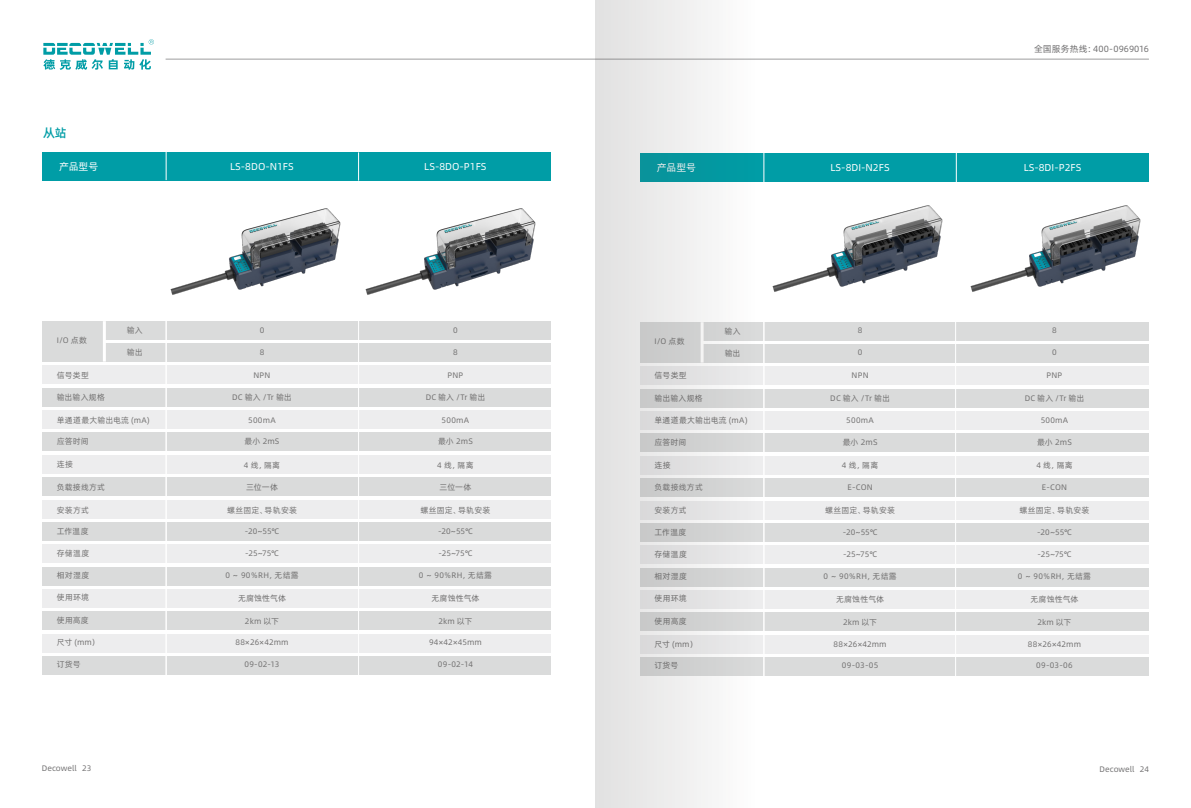
<style>
.page{position:relative;width:1191px;height:808px;background:#fff}
.page>*{position:absolute;margin:0;border:0;box-sizing:border-box;transform-origin:0 0}
.t1{font:12px "Alibaba Pu Hui Ti M";color:#009da6}
.t2{font:10px "Alibaba Pu Hui Ti R";color:#fff}
.t3{font:9px "Alibaba Pu Hui Ti R";letter-spacing:.005em;color:#717071}
.t4{font:8px "Alibaba Pu Hui Ti R";letter-spacing:.02em;color:#727171}
.t5{font:8px "Alibaba Pu Hui Ti R";letter-spacing:-.005em;color:#717071}
</style>
<div class="page">
<svg style="left:43px;top:39px;width:111px;height:31px"></svg>
<hr style="left:166px;top:59px;width:983px;height:1px;background:#9d9d9e">
<div style="left:42px;top:321px;width:509px;height:18px;background:#dadbdb"></div>
<div style="left:42px;top:343px;width:509px;height:19px;background:#dadbdb"></div>
<div style="left:42px;top:321px;width:62px;height:41px;background:#dadbdb"></div>
<div style="left:42px;top:152px;width:509px;height:29px;background:#009da6"></div>
<div style="left:42px;top:410px;width:509px;height:19px;background:#ededee"></div>
<div style="left:42px;top:366px;width:509px;height:18px;background:#ededee"></div>
<div style="left:42px;top:388px;width:509px;height:18px;background:#dadbdb"></div>
<div style="left:42px;top:545px;width:509px;height:18px;background:#ededee"></div>
<div style="left:42px;top:433px;width:509px;height:18px;background:#dadbdb"></div>
<div style="left:42px;top:455px;width:509px;height:18px;background:#ededee"></div>
<div style="left:42px;top:478px;width:509px;height:18px;background:#dadbdb"></div>
<div style="left:42px;top:500px;width:509px;height:18px;background:#ededee"></div>
<div style="left:42px;top:522px;width:509px;height:18px;background:#dadbdb"></div>
<div style="left:42px;top:567px;width:509px;height:18px;background:#dadbdb"></div>
<div style="left:42px;top:589px;width:509px;height:18px;background:#ededee"></div>
<div style="left:42px;top:612px;width:509px;height:18px;background:#dadbdb"></div>
<div style="left:42px;top:634px;width:509px;height:18px;background:#ededee"></div>
<div style="left:42px;top:656px;width:509px;height:18px;background:#dadbdb"></div>
<svg style="left:358px;top:152px;width:1px;height:29px"></svg>
<svg style="left:166px;top:152px;width:1px;height:28px"></svg>
<hr style="left:103px;top:321px;width:3px;height:41px;background:#fff">
<hr style="left:166px;top:319px;width:1px;height:400px;background:#fff">
<hr style="left:358px;top:319px;width:1px;height:400px;background:#fff">
<div style="left:640px;top:322px;width:508px;height:18px;background:#dadbdb"></div>
<div style="left:640px;top:344px;width:508px;height:19px;background:#dadbdb"></div>
<div style="left:640px;top:153px;width:508px;height:29px;background:#009da6"></div>
<div style="left:640px;top:412px;width:508px;height:18px;background:#ededee"></div>
<div style="left:640px;top:367px;width:508px;height:18px;background:#ededee"></div>
<div style="left:640px;top:389px;width:508px;height:18px;background:#dadbdb"></div>
<div style="left:640px;top:546px;width:508px;height:18px;background:#ededee"></div>
<div style="left:640px;top:434px;width:508px;height:18px;background:#dadbdb"></div>
<div style="left:640px;top:456px;width:508px;height:18px;background:#ededee"></div>
<div style="left:640px;top:479px;width:508px;height:18px;background:#dadbdb"></div>
<div style="left:640px;top:501px;width:508px;height:18px;background:#ededee"></div>
<div style="left:640px;top:523px;width:508px;height:18px;background:#dadbdb"></div>
<div style="left:640px;top:568px;width:508px;height:18px;background:#dadbdb"></div>
<div style="left:640px;top:590px;width:508px;height:18px;background:#ededee"></div>
<div style="left:640px;top:613px;width:508px;height:18px;background:#dadbdb"></div>
<div style="left:640px;top:635px;width:508px;height:18px;background:#ededee"></div>
<div style="left:640px;top:657px;width:508px;height:18px;background:#dadbdb"></div>
<hr style="left:763px;top:153px;width:1px;height:30px;background:#fff">
<hr style="left:763px;top:320px;width:1px;height:400px;background:#fff">
<hr style="left:955px;top:153px;width:1px;height:31px;background:#fff">
<hr style="left:955px;top:320px;width:1px;height:400px;background:#fff">
<svg style="left:595px;top:0;width:162px;height:808px"></svg>
<img style="left:170px;top:208px;width:171px;height:87px">
<img style="left:365px;top:208px;width:171px;height:87px">
<img style="left:772px;top:205px;width:171px;height:87px">
<img style="left:970px;top:205px;width:171px;height:87px">
<p class="t3" style="left:1034px;top:42px;width:117px">全国服务热线：400-0969016</p>
<h1 class="t1" style="left:43px;top:123px;width:25px">从站</h1>
<p class="t2" style="left:59px;top:159px;width:41px">产品型号</p>
<p class="t2" style="left:230px;top:159px;width:65px">LS-8DO-N1FS</p>
<p class="t2" style="left:424px;top:159px;width:64px">LS-8DO-P1FS</p>
<p class="t2" style="left:657px;top:160px;width:41px">产品型号</p>
<p class="t2" style="left:1023px;top:160px;width:59px">LS-8DI-P2FS</p>
<p class="t2" style="left:830px;top:160px;width:61px">LS-8DI-N2FS</p>
<p class="t4" style="left:57px;top:334px;width:32px">I/O 点数</p>
<p class="t4" style="left:57px;top:369px;width:34px">信号类型</p>
<p class="t4" style="left:127px;top:324px;width:17px">输入</p>
<p class="t4" style="left:127px;top:346px;width:17px">输出</p>
<p class="t4" style="left:260px;top:324px;width:6px">0</p>
<p class="t4" style="left:260px;top:346px;width:6px">8</p>
<p class="t4" style="left:253px;top:369px;width:18px">NPN</p>
<p class="t4" style="left:453px;top:324px;width:6px">0</p>
<p class="t4" style="left:453px;top:346px;width:6px">8</p>
<p class="t4" style="left:447px;top:369px;width:17px">PNP</p>
<p class="t4" style="left:654px;top:336px;width:32px">I/O 点数</p>
<p class="t4" style="left:654px;top:369px;width:34px">信号类型</p>
<p class="t4" style="left:724px;top:325px;width:17px">输入</p>
<p class="t4" style="left:724px;top:347px;width:17px">输出</p>
<p class="t4" style="left:857px;top:324px;width:6px">8</p>
<p class="t4" style="left:857px;top:346px;width:6px">0</p>
<p class="t4" style="left:851px;top:369px;width:18px">NPN</p>
<p class="t4" style="left:1052px;top:324px;width:6px">8</p>
<p class="t4" style="left:1052px;top:346px;width:6px">0</p>
<p class="t4" style="left:1046px;top:369px;width:17px">PNP</p>
<p class="t4" style="left:57px;top:391px;width:50px">输出输入规格</p>
<p class="t4" style="left:232px;top:391px;width:61px">DC 输入 /Tr 输出</p>
<p class="t4" style="left:426px;top:391px;width:61px">DC 输入 /Tr 输出</p>
<p class="t4" style="left:654px;top:392px;width:50px">输出输入规格</p>
<p class="t4" style="left:830px;top:392px;width:61px">DC 输入 /Tr 输出</p>
<p class="t4" style="left:1024px;top:392px;width:61px">DC 输入 /Tr 输出</p>
<p class="t4" style="left:57px;top:414px;width:95px">单通道最大输出电流 (mA)</p>
<p class="t4" style="left:441px;top:414px;width:29px">500mA</p>
<p class="t4" style="left:654px;top:415px;width:95px">单通道最大输出电流 (mA)</p>
<p class="t4" style="left:248px;top:414px;width:29px">500mA</p>
<p class="t4" style="left:846px;top:415px;width:29px">500mA</p>
<p class="t4" style="left:1040px;top:415px;width:29px">500mA</p>
<p class="t4" style="left:57px;top:435px;width:33px">应答时间</p>
<p class="t4" style="left:244px;top:435px;width:36px">最小 2mS</p>
<p class="t4" style="left:438px;top:435px;width:36px">最小 2mS</p>
<p class="t4" style="left:654px;top:437px;width:33px">应答时间</p>
<p class="t4" style="left:842px;top:437px;width:36px">最小 2mS</p>
<p class="t4" style="left:1037px;top:437px;width:36px">最小 2mS</p>
<p class="t4" style="left:57px;top:458px;width:18px">连接</p>
<p class="t4" style="left:244px;top:459px;width:38px">4 线，隔离</p>
<p class="t4" style="left:437px;top:459px;width:38px">4 线，隔离</p>
<p class="t4" style="left:654px;top:459px;width:18px">连接</p>
<p class="t4" style="left:842px;top:459px;width:38px">4 线，隔离</p>
<p class="t4" style="left:1036px;top:459px;width:38px">4 线，隔离</p>
<p class="t4" style="left:57px;top:481px;width:50px">负载接线方式</p>
<p class="t4" style="left:246px;top:481px;width:33px">三位一体</p>
<p class="t4" style="left:439px;top:481px;width:33px">三位一体</p>
<p class="t4" style="left:654px;top:481px;width:50px">负载接线方式</p>
<p class="t4" style="left:847px;top:481px;width:27px">E-CON</p>
<p class="t4" style="left:1041px;top:481px;width:27px">E-CON</p>
<p class="t4" style="left:57px;top:504px;width:34px">安装方式</p>
<p class="t4" style="left:227px;top:504px;width:71px">螺丝固定、导轨安装</p>
<p class="t4" style="left:420px;top:504px;width:71px">螺丝固定、导轨安装</p>
<p class="t4" style="left:654px;top:504px;width:34px">安装方式</p>
<p class="t4" style="left:825px;top:504px;width:71px">螺丝固定、导轨安装</p>
<p class="t4" style="left:1019px;top:504px;width:71px">螺丝固定、导轨安装</p>
<p class="t4" style="left:57px;top:525px;width:33px">工作温度</p>
<p class="t4" style="left:57px;top:547px;width:34px">存储温度</p>
<p class="t4" style="left:57px;top:569px;width:34px">相对湿度</p>
<p class="t4" style="left:57px;top:591px;width:34px">使用环境</p>
<p class="t4" style="left:57px;top:614px;width:34px">使用高度</p>
<p class="t4" style="left:245px;top:525px;width:36px">-20~55℃</p>
<p class="t4" style="left:245px;top:547px;width:35px">-25~75℃</p>
<p class="t4" style="left:225px;top:569px;width:75px">0 ～ 90％RH，无结露</p>
<p class="t4" style="left:238px;top:592px;width:49px">无腐蚀性气体</p>
<p class="t4" style="left:245px;top:615px;width:36px">2km 以下</p>
<p class="t4" style="left:438px;top:525px;width:36px">-20~55℃</p>
<p class="t4" style="left:438px;top:547px;width:35px">-25~75℃</p>
<p class="t4" style="left:419px;top:569px;width:75px">0 ～ 90％RH，无结露</p>
<p class="t4" style="left:431px;top:592px;width:49px">无腐蚀性气体</p>
<p class="t4" style="left:438px;top:615px;width:36px">2km 以下</p>
<p class="t4" style="left:654px;top:526px;width:33px">工作温度</p>
<p class="t4" style="left:654px;top:548px;width:34px">存储温度</p>
<p class="t4" style="left:654px;top:570px;width:34px">相对湿度</p>
<p class="t4" style="left:654px;top:592px;width:34px">使用环境</p>
<p class="t4" style="left:654px;top:615px;width:34px">使用高度</p>
<p class="t4" style="left:843px;top:526px;width:36px">-20~55℃</p>
<p class="t4" style="left:843px;top:548px;width:35px">-25~75℃</p>
<p class="t4" style="left:823px;top:570px;width:75px">0 ～ 90％RH，无结露</p>
<p class="t4" style="left:836px;top:593px;width:49px">无腐蚀性气体</p>
<p class="t4" style="left:843px;top:616px;width:36px">2km 以下</p>
<p class="t4" style="left:1037px;top:526px;width:36px">-20~55℃</p>
<p class="t4" style="left:1037px;top:548px;width:35px">-25~75℃</p>
<p class="t4" style="left:1017px;top:570px;width:75px">0 ～ 90％RH，无结露</p>
<p class="t4" style="left:1030px;top:593px;width:49px">无腐蚀性气体</p>
<p class="t4" style="left:1037px;top:616px;width:36px">2km 以下</p>
<p class="t4" style="left:57px;top:637px;width:44px">尺寸 (mm）</p>
<p class="t4" style="left:235px;top:637px;width:55px">88×26×42mm</p>
<p class="t4" style="left:429px;top:637px;width:54px">94×42×45mm</p>
<p class="t4" style="left:654px;top:638px;width:44px">尺寸 (mm）</p>
<p class="t4" style="left:1028px;top:638px;width:55px">88×26×42mm</p>
<p class="t4" style="left:833px;top:638px;width:55px">88×26×42mm</p>
<p class="t4" style="left:57px;top:658px;width:25px">订货号</p>
<p class="t4" style="left:244px;top:658px;width:36px">09-02-13</p>
<p class="t4" style="left:438px;top:658px;width:37px">09-02-14</p>
<p class="t4" style="left:654px;top:659px;width:25px">订货号</p>
<p class="t4" style="left:1036px;top:659px;width:38px">09-03-06</p>
<p class="t4" style="left:842px;top:659px;width:38px">09-03-05</p>
<p class="t5" style="left:42px;top:762px;width:51px">Decowell 23</p>
<p class="t5" style="left:1099px;top:763px;width:51px">Decowell 24</p>
</div>
